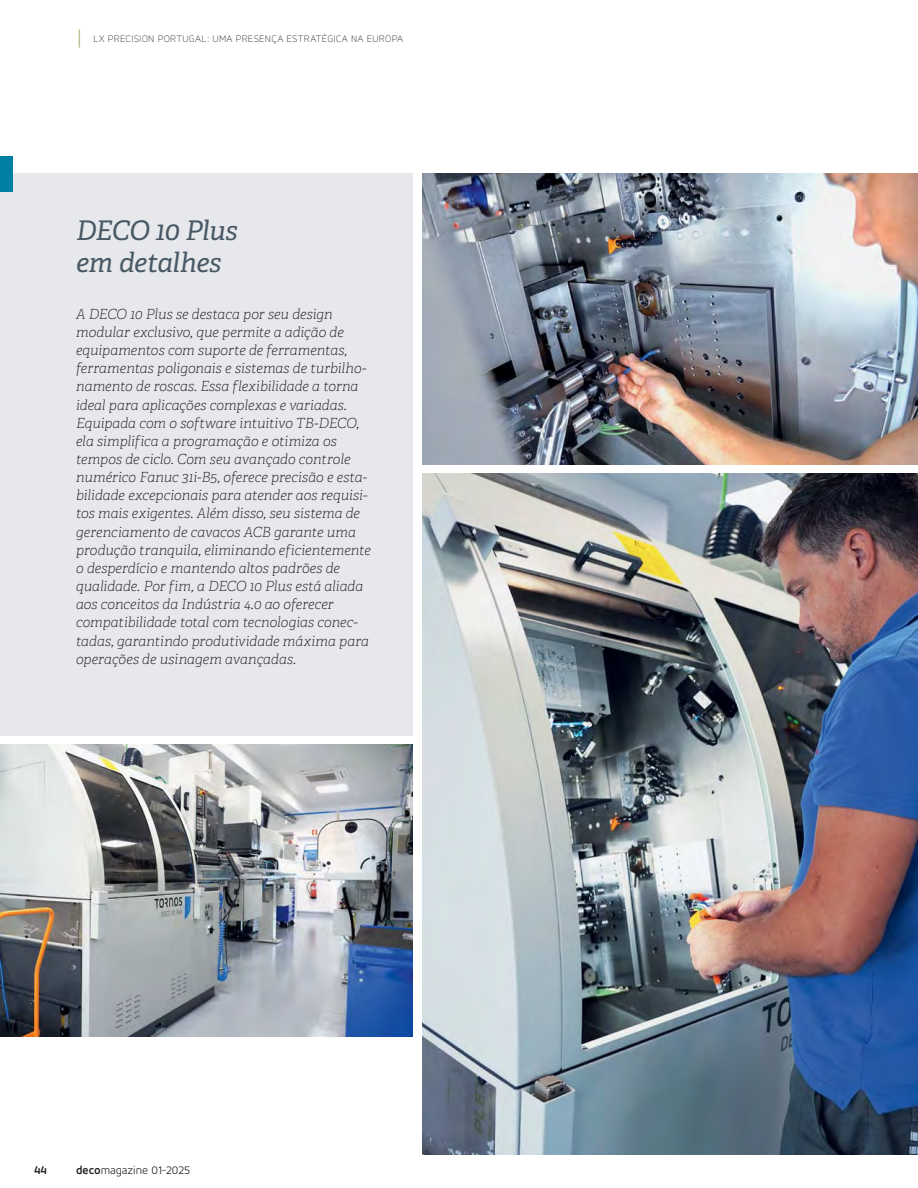
<style>
.page{position:relative;width:918px;height:1188px;background:#fff}
.page>*{position:absolute;margin:0;border:0;box-sizing:border-box;transform-origin:0 0}
.t1{font:italic 27px/31.5px "Tornos Adelle";letter-spacing:-.02em;color:#485865}
.t2{font:300 21px "DIN Pro";color:#aaa869}
.t3{font:italic 100 13.95px/18.1px "Adelle";color:#231f20}
.t4{font:300 12px "Tornos Accord Alt";color:#231f20}
.t5{font:700 12px "Tornos Accord Alt";color:#231f20}
.t6{font:100 10.5px "Tornos Accord Alt";letter-spacing:.025em;color:#231f20}
.s1{font-weight:700}
</style>
<div class="page">
<div style="left:0;top:174px;width:413px;height:562px;background:#e6e8eb"></div>
<div style="left:0;top:156px;width:13px;height:36px;background:#007fa4"></div>
<img style="left:423px;top:474px;width:495px;height:680px">
<img style="left:423px;top:174px;width:495px;height:291px">
<img style="left:0;top:745px;width:413px;height:291px">
<h2 class="t2" style="left:76px;top:27px;width:8px">|</h2>
<p class="t6" style="left:94px;top:35px;width:311px">LX PRECISION PORTUGAL : UMA PRESENÇA ESTRATÉGICA NA EUROPA</p>
<h1 class="t1" style="left:76px;top:216px;width:163px">DECO 10 Plus em detalhes</h1>
<p class="t3" style="left:76px;top:306px;width:296px">A DECO 10 Plus se destaca por seu design modular exclusivo, que permite a adição de equipamentos com suporte de ferramentas, ferramentas poligonais e sistemas de turbilho&shy;namento de roscas. Essa flexibilidade a torna ideal para aplicações complexas e variadas.<br>Equipada com o software intuitivo TB-DECO, ela simplifica a programação e otimiza os tempos de ciclo. Com seu avançado controle numérico Fanuc 31i-B5, oferece precisão e esta&shy;bilidade excepcionais para atender aos requisi&shy;tos mais exigentes. Além disso, seu sistema de gerenciamento de cavacos ACB garante uma produção tranquila, eliminando eficientemente o desperdício e mantendo altos padrões de qualidade. Por fim, a DECO 10 Plus está aliada aos conceitos da Indústria 4.0 ao oferecer compatibilidade total com tecnologias conec&shy;tadas, garantindo produtividade máxima para operações de usinagem avançadas.</p>
<p class="t5" style="left:34px;top:1165px;width:15px">44</p>
<p class="t4" style="left:76px;top:1166px;width:115px"><span class="s1">deco</span>magazine 01-2025</p>
</div>
